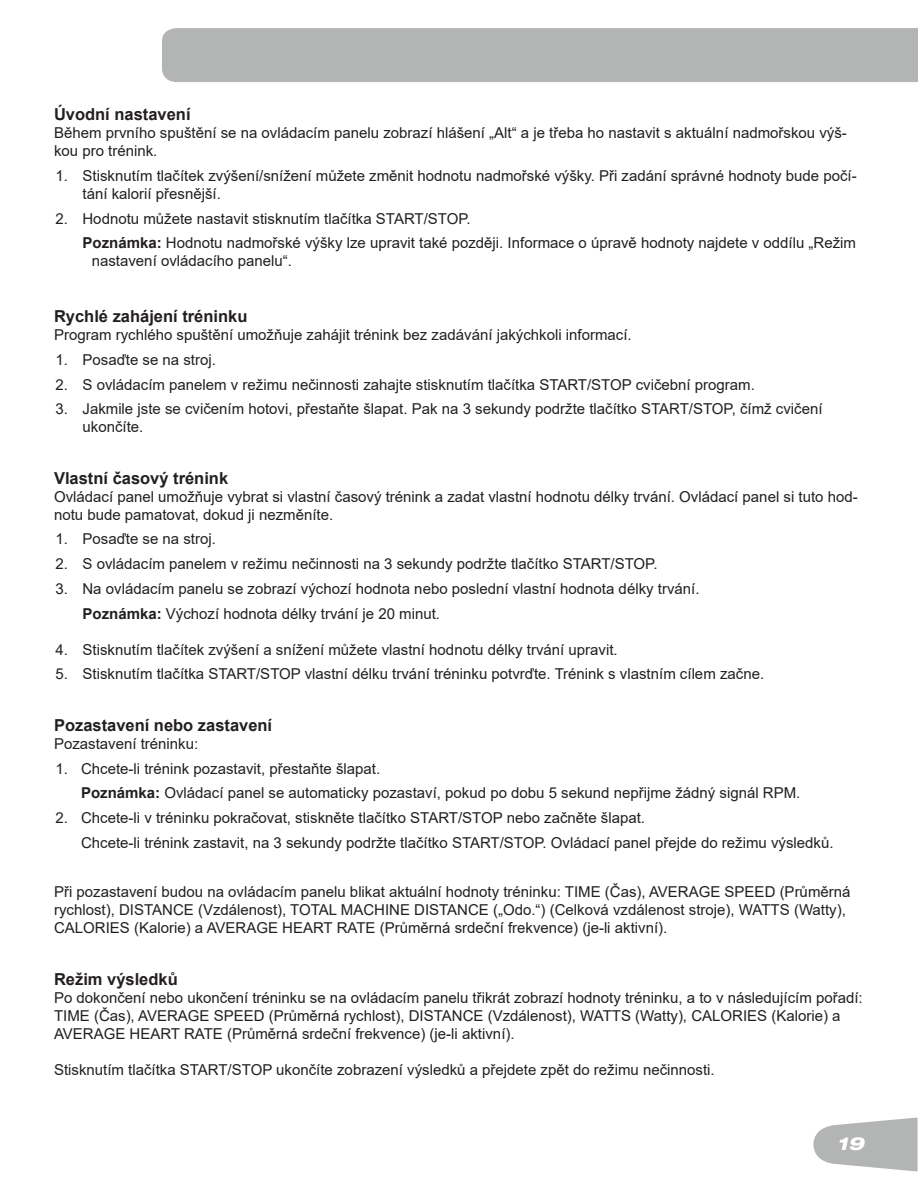
<style>
.page{position:relative;width:918px;height:1188px;background:#fff}
.page>*{position:absolute;margin:0;border:0;box-sizing:border-box;transform-origin:0 0}
.t1{font:italic 800 expanded 18px "Helvetica Neue";color:#fff}
.t2{font:700 16.5px "Arial";color:#231f20}
.t3{font:15px/18px "Arial";color:#231f20}
.s1{font-weight:700}
</style>
<div class="page">
<div style="left:162px;top:28px;width:756px;height:54px;background:#b3b4b4"></div>
<svg style="left:813px;top:1118px;width:105px;height:54px"></svg>
<p class="t2" style="left:54px;top:103px;width:138px">Úvodní nastavení</p>
<p class="t3" style="left:54px;top:124px;width:794px">Během prvního spuštění se na ovládacím panelu zobrazí hlášení „Alt“ a je třeba ho nastavit s aktuální nadmořskou výš&shy;kou pro trénink.</p>
<p class="t3" style="left:82px;top:167px;width:776px;text-indent:-27px">1. Stisknutím tlačítek zvýšení/snížení můžete změnit hodnotu nadmořské výšky. Při zadání správné hodnoty bude počí&shy;tání kalorií přesnější.</p>
<p class="t3" style="left:82px;top:206px;width:775px;line-height:24.8px;text-indent:-27px">2. Hodnotu můžete nastavit stisknutím tlačítka START/STOP.<br><span class="s1">Poznámka:</span> Hodnotu nadmořské výšky lze upravit také později. Informace o úpravě hodnoty najdete v oddílu „Režim</p>
<p class="t3" style="left:92px;top:252px;width:202px">nastavení ovládacího panelu“.</p>
<p class="t2" style="left:54px;top:305px;width:195px">Rychlé zahájení tréninku</p>
<p class="t3" style="left:54px;top:326px;width:579px">Program rychlého spuštění umožňuje zahájit trénink bez zadávání jakýchkoli informací.</p>
<p class="t3" style="left:55px;top:351px;width:162px">1. Posaďte se na stroj.</p>
<p class="t3" style="left:55px;top:375px;width:701px">2. S ovládacím panelem v režimu nečinnosti zahajte stisknutím tlačítka START/STOP cvičební program.</p>
<p class="t3" style="left:82px;top:400px;width:742px;text-indent:-27px">3. Jakmile jste se cvičením hotovi, přestaňte šlapat. Pak na 3 sekundy podržte tlačítko START/STOP, čímž cvičení ukončíte.</p>
<p class="t2" style="left:54px;top:466px;width:176px">Vlastní časový trénink</p>
<p class="t3" style="left:54px;top:487px;width:805px">Ovládací panel umožňuje vybrat si vlastní časový trénink a zadat vlastní hodnotu délky trvání. Ovládací panel si tuto hod&shy;notu bude pamatovat, dokud ji nezměníte.</p>
<p class="t3" style="left:55px;top:530px;width:162px">1. Posaďte se na stroj.</p>
<p class="t3" style="left:55px;top:555px;width:604px">2. S ovládacím panelem v režimu nečinnosti na 3 sekundy podržte tlačítko START/STOP.</p>
<p class="t3" style="left:82px;top:576px;width:619px;line-height:24.8px;text-indent:-27px">3. Na ovládacím panelu se zobrazí výchozí hodnota nebo poslední vlastní hodnota délky trvání.<br><span class="s1">Poznámka:</span> Výchozí hodnota délky trvání je 20 minut.</p>
<p class="t3" style="left:55px;top:640px;width:564px">4. Stisknutím tlačítek zvýšení a snížení můžete vlastní hodnotu délky trvání upravit.</p>
<p class="t3" style="left:55px;top:665px;width:710px">5. Stisknutím tlačítka START/STOP vlastní délku trvání tréninku potvrďte. Trénink s vlastním cílem začne.</p>
<p class="t2" style="left:54px;top:713px;width:220px">Pozastavení nebo zastavení</p>
<p class="t3" style="left:54px;top:734px;width:146px">Pozastavení tréninku:</p>
<p class="t3" style="left:81px;top:756px;width:721px;line-height:24.8px;text-indent:-26px">1. Chcete-li trénink pozastavit, přestaňte šlapat.<br><span class="s1">Poznámka:</span> Ovládací panel se automaticky pozastaví, pokud po dobu 5 sekund nepřijme žádný signál RPM.</p>
<p class="t3" style="left:81px;top:805px;width:754px;line-height:24.8px;text-indent:-26px">2. Chcete-li v tréninku pokračovat, stiskněte tlačítko START/STOP nebo začněte šlapat.<br>Chcete-li trénink zastavit, na 3 sekundy podržte tlačítko START/STOP. Ovládací panel přejde do režimu výsledků.</p>
<p class="t3" style="left:54px;top:883px;width:798px">Při pozastavení budou na ovládacím panelu blikat aktuální hodnoty tréninku: TIME (Čas), AVERAGE SPEED (Průměrná rychlost), DISTANCE (Vzdálenost), TOTAL MACHINE DISTANCE („Odo.“) (Celková vzdálenost stroje), WATTS (Watty),<br>CALORIES (Kalorie) a AVERAGE HEART RATE (Průměrná srdeční frekvence) (je-li aktivní).</p>
<p class="t2" style="left:54px;top:967px;width:125px">Režim výsledků</p>
<p class="t3" style="left:54px;top:988px;width:810px">Po dokončení nebo ukončení tréninku se na ovládacím panelu třikrát zobrazí hodnoty tréninku, a to v následujícím pořadí:<br>TIME (Čas), AVERAGE SPEED (Průměrná rychlost), DISTANCE (Vzdálenost), WATTS (Watty), CALORIES (Kalorie) a<br>AVERAGE HEART RATE (Průměrná srdeční frekvence) (je-li aktivní).</p>
<p class="t3" style="left:54px;top:1060px;width:662px">Stisknutím tlačítka START/STOP ukončíte zobrazení výsledků a přejdete zpět do režimu nečinnosti.</p>
<p class="t1" style="left:837px;top:1132px;width:28px">19</p>
</div>
